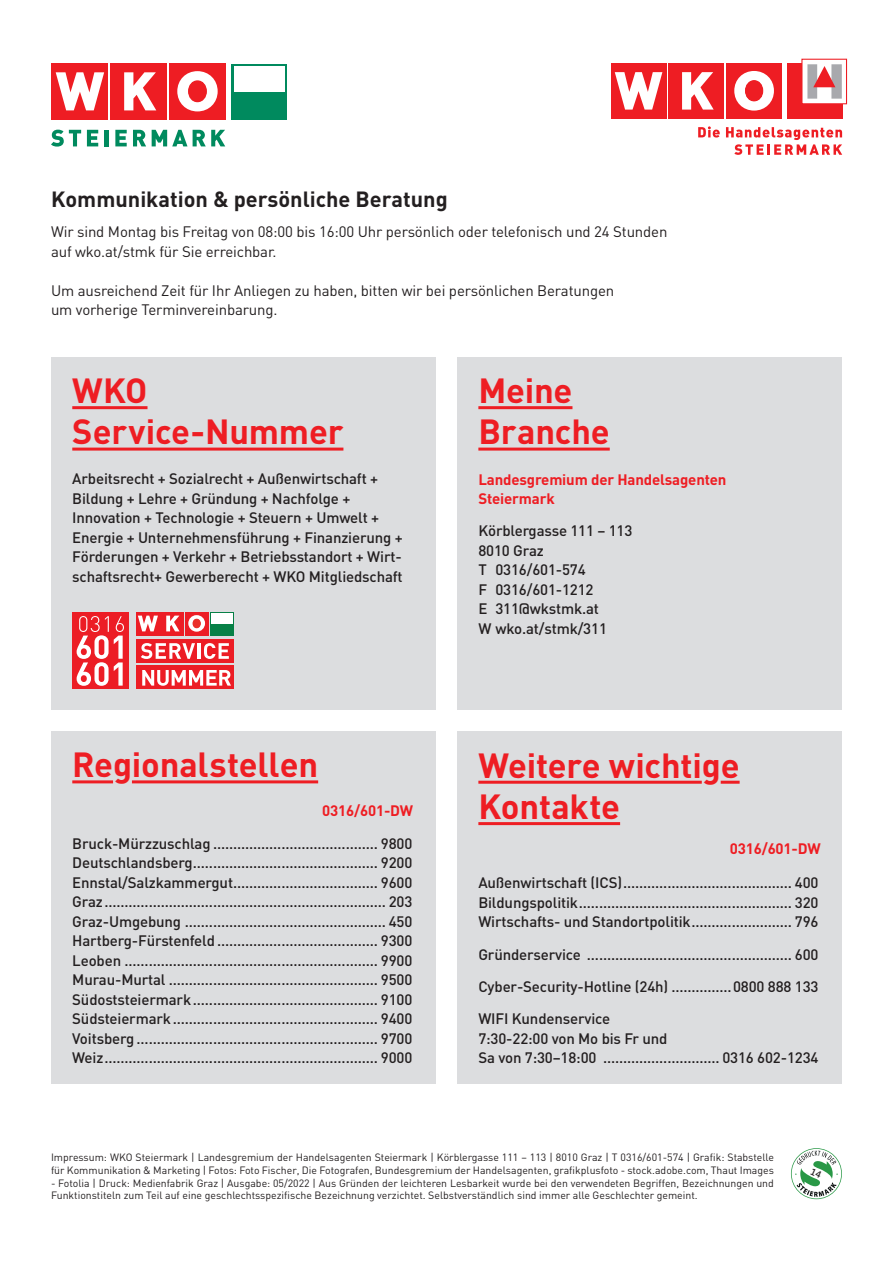
<style>
.page{position:relative;width:893px;height:1263px;background:#fff}
.page>*{position:absolute;margin:0;border:0;box-sizing:border-box;transform-origin:0 0}
.t1{font:700 34.5px/41.4px "DIN";letter-spacing:-.005em;color:#ee1d23}
.t2{font:700 21.75px "DIN";color:#231f20}
.t3{font:500 15px/19.5px "DIN";letter-spacing:-.01em;color:#231f20;text-align:justify}
.t4{font:15px/19.5px "DIN";letter-spacing:-.01em;color:#231f20}
.t5{font:700 15px/19.5px "DIN";letter-spacing:-.01em;color:#ee1d23}
.t6{font:10.5px/12.6px "DIN";color:#231f20}
</style>
<div class="page">
<div style="left:727px;top:64px;width:55px;height:55px;background:#ee1d23"></div>
<div style="left:669px;top:64px;width:55px;height:55px;background:#ee1d23"></div>
<svg style="left:682px;top:72px;width:32px;height:38px"></svg>
<div style="left:611px;top:64px;width:55px;height:55px;background:#ee1d23"></div>
<svg style="left:615px;top:72px;width:47px;height:38px"></svg>
<svg style="left:734px;top:71px;width:40px;height:40px"></svg>
<div style="left:745px;top:81px;width:18px;height:20px;background:#ee1d23;border-radius:50%"></div>
<div style="left:745px;top:80px;width:18px;height:21px;border:1px solid #ee1d23;border-radius:50%"></div>
<div style="left:787px;top:64px;width:55px;height:55px;background:#ee1d23"></div>
<div style="left:802px;top:59px;width:44px;height:45px;background:#fff"></div>
<div style="left:801px;top:59px;width:46px;height:45px;border:1px solid #ee1d23"></div>
<svg style="left:807px;top:64px;width:35px;height:35px"></svg>
<svg style="left:698px;top:126px;width:22px;height:12px"></svg>
<svg style="left:726px;top:127px;width:116px;height:28px"></svg>
<div style="left:231px;top:64px;width:56px;height:56px;background:#008a5e"></div>
<div style="left:234px;top:67px;width:50px;height:25px;background:#fff"></div>
<div style="left:169px;top:64px;width:56px;height:56px;background:#ee1d23"></div>
<div style="left:111px;top:64px;width:56px;height:56px;background:#ee1d23"></div>
<svg style="left:124px;top:72px;width:32px;height:38px"></svg>
<div style="left:52px;top:64px;width:56px;height:56px;background:#ee1d23"></div>
<svg style="left:56px;top:72px;width:48px;height:38px"></svg>
<svg style="left:177px;top:71px;width:41px;height:40px"></svg>
<div style="left:189px;top:81px;width:17px;height:21px;background:#ee1d23;border-radius:50%"></div>
<div style="left:188px;top:80px;width:19px;height:22px;border:1px solid #ee1d23;border-radius:50%"></div>
<svg style="left:51px;top:130px;width:30px;height:17px"></svg>
<svg style="left:87px;top:130px;width:11px;height:16px"></svg>
<hr style="left:105px;top:130px;width:4px;height:16px;background:#008a5e">
<svg style="left:115px;top:130px;width:12px;height:16px"></svg>
<svg style="left:133px;top:130px;width:13px;height:16px"></svg>
<svg style="left:152px;top:130px;width:73px;height:16px"></svg>
<div style="left:51px;top:731px;width:385px;height:353px;background:#dcdddf"></div>
<hr style="left:72px;top:780px;width:41px;height:3px;background:#ee1d23">
<hr style="left:132px;top:780px;width:186px;height:3px;background:#ee1d23">
<div style="left:51px;top:357px;width:385px;height:353px;background:#dcdddf"></div>
<hr style="left:72px;top:406px;width:75px;height:3px;background:#ee1d23">
<hr style="left:72px;top:448px;width:271px;height:3px;background:#ee1d23">
<div style="left:72px;top:612px;width:57px;height:77px;background:#ec1d25"></div>
<svg style="left:77px;top:616px;width:47px;height:70px"></svg>
<div style="left:136px;top:639px;width:98px;height:23px;background:#ec1d25"></div>
<svg style="left:141px;top:643px;width:54px;height:16px"></svg>
<hr style="left:197px;top:643px;width:3px;height:16px;background:#fff">
<svg style="left:204px;top:643px;width:25px;height:16px"></svg>
<div style="left:136px;top:666px;width:98px;height:23px;background:#ec1d25"></div>
<svg style="left:142px;top:670px;width:89px;height:16px"></svg>
<div style="left:211px;top:612px;width:23px;height:23px;background:#078046"></div>
<div style="left:212px;top:613px;width:21px;height:11px;background:#fff"></div>
<div style="left:185px;top:612px;width:23px;height:23px;background:#ec1d25"></div>
<div style="left:161px;top:612px;width:23px;height:23px;background:#ec1d25"></div>
<svg style="left:166px;top:616px;width:14px;height:15px"></svg>
<div style="left:136px;top:612px;width:24px;height:23px;background:#ec1d25"></div>
<svg style="left:138px;top:616px;width:20px;height:15px"></svg>
<svg style="left:188px;top:615px;width:17px;height:17px"></svg>
<div style="left:193px;top:619px;width:7px;height:9px;background:#ea2f29;border-radius:50%"></div>
<div style="left:193px;top:619px;width:8px;height:9px;border:1px solid #ea2f29;border-radius:50%"></div>
<div style="left:457px;top:357px;width:385px;height:353px;background:#dcdddf"></div>
<hr style="left:478px;top:406px;width:94px;height:3px;background:#ee1d23">
<hr style="left:478px;top:448px;width:132px;height:3px;background:#ee1d23">
<div style="left:457px;top:731px;width:385px;height:353px;background:#dcdddf"></div>
<hr style="left:478px;top:781px;width:224px;height:3px;background:#ee1d23">
<hr style="left:721px;top:781px;width:19px;height:3px;background:#ee1d23">
<hr style="left:478px;top:822px;width:142px;height:3px;background:#ee1d23">
<svg style="left:791px;top:1148px;width:51px;height:51px"></svg>
<h2 class="t2" style="left:51px;top:185px;width:398px">Kommunikation &amp; persönliche Beratung</h2>
<p class="t4" style="left:51px;top:222px;width:618px">Wir sind Montag bis Freitag von 08:00 bis 16:00 Uhr persönlich oder telefonisch und 24 Stunden auf wko.at/stmk für Sie erreichbar.</p>
<p class="t4" style="left:51px;top:280px;width:565px">Um ausreichend Zeit für Ihr Anliegen zu haben, bitten wir bei persönlichen Beratungen um vorherige Terminvereinbarung.</p>
<h1 class="t1" style="left:72px;top:368px;width:273px">WKO<br>Service-Nummer</h1>
<p class="t3" style="left:72px;top:469px;width:332px;text-align:left">Arbeitsrecht + Sozialrecht + Außenwirtschaft + Bildung + Lehre + Gründung + Nachfolge + Innovation + Technologie + Steuern + Umwelt + Energie + Unternehmensführung + Finanzierung + Förderungen + Verkehr + Betriebsstandort + Wirt&shy;schaftsrecht+ Gewerberecht + WKO Mitgliedschaft</p>
<h1 class="t1" style="left:72px;top:742px;width:247px">Regionalstellen</h1>
<p class="t5" style="left:322px;top:800px;width:92px">0316/601-DW</p>
<p class="t3" style="left:72px;top:833px;width:342px">Bruck-Mürzzuschlag ......................................... 9800<br>Deutschlandsberg.............................................. 9200<br>Ennstal/Salzkammergut.................................... 9600<br>Graz...................................................................... 203<br>Graz-Umgebung .................................................. 450<br>Hartberg-Fürstenfeld ........................................ 9300<br>Leoben ............................................................... 9900<br>Murau-Murtal .................................................... 9500<br>Südoststeiermark.............................................. 9100<br>Südsteiermark................................................... 9400<br>Voitsberg ............................................................ 9700<br>Weiz.................................................................... 9000</p>
<h1 class="t1" style="left:478px;top:368px;width:133px">Meine<br>Branche</h1>
<p class="t5" style="left:478px;top:469px;width:250px">Landesgremium der Handelsagenten<br>Steiermark</p>
<p class="t3" style="left:478px;top:521px;width:155px;text-align:left">Körblergasse 111 – 113<br>8010 Graz<br>T 0316/601-574<br>F 0316/601-1212<br>E 311@wkstmk.at<br>W wko.at/stmk/311</p>
<h1 class="t1" style="left:478px;top:743px;width:263px">Weitere wichtige<br>Kontakte</h1>
<p class="t5" style="left:730px;top:838px;width:92px">0316/601-DW</p>
<p class="t3" style="left:478px;top:873px;width:342px">Außenwirtschaft (ICS).......................................... 400<br>Bildungspolitik..................................................... 320<br>Wirtschafts- und Standortpolitik......................... 796</p>
<p class="t3" style="left:478px;top:937px;width:342px;line-height:32.2px">Gründerservice ................................................... 600<br>Cyber-Security-Hotline (24h) ...............0800 888 133<br>WIFI Kundenservice</p>
<p class="t3" style="left:478px;top:1028px;width:342px">7:30-22:00 von Mo bis Fr und<br>Sa von 7:30–18:00 ............................. 0316 602-1234</p>
<p class="t6" style="left:51px;top:1151px;width:724px">Impressum: WKO Steiermark | Landesgremium der Handelsagenten Steiermark | Körblergasse 111 – 113 | 8010 Graz | T 0316/601-574 | Grafik: Stabstelle für Kommunikation &amp; Marketing | Fotos: Foto Fischer, Die Fotografen, Bundesgremium der Handelsagenten, grafikplusfoto - stock.adobe.com, Thaut Images</p>
<p class="t6" style="left:51px;top:1176px;width:724px">- Fotolia | Druck: Medienfabrik Graz | Ausgabe: 05/2022 | Aus Gründen der leichteren Lesbarkeit wurde bei den verwendeten Begriffen, Bezeichnungen und<br>Funktionstiteln zum Teil auf eine geschlechtsspezifische Bezeichnung verzichtet. Selbstverständlich sind immer alle Geschlechter gemeint.</p>
</div>
